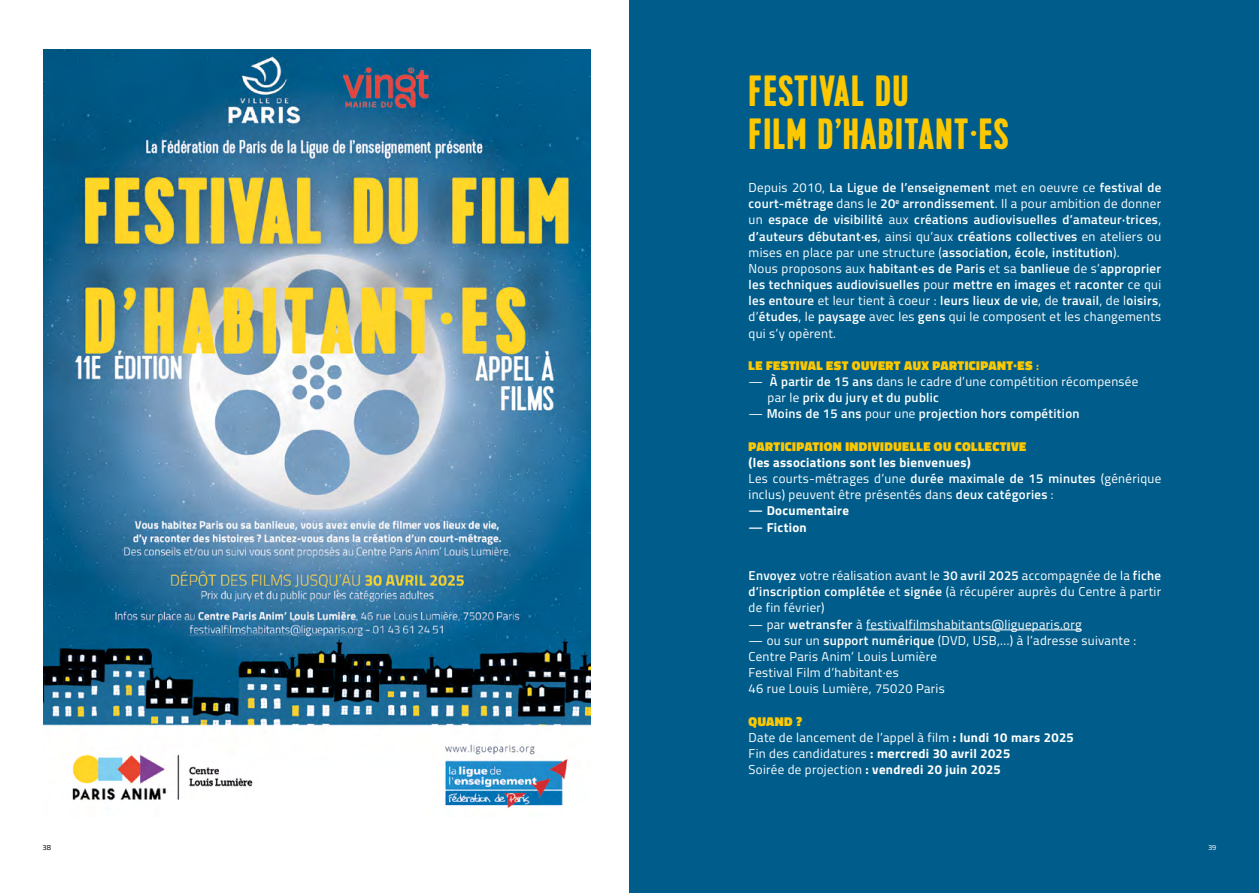
<style>
.page{position:relative;width:1259px;height:893px;background:#fff}
.page>*{position:absolute;margin:0;border:0;box-sizing:border-box;transform-origin:0 0}
.t1{font:700 43.65px/42.2px "Kapra";letter-spacing:.025em;color:#fec800}
.t2{font:12.9px/16.2px "Titillium Web";letter-spacing:.025em;color:#fff}
.t3{font:600 12.9px/16.2px "Titillium Web";letter-spacing:.025em;color:#fff}
.t4{font:900 12.9px "Titillium Web";letter-spacing:.035em;color:#fec800}
.t5{font:700 12.9px "Titillium Web";letter-spacing:.025em;color:#fff}
.t6{font:7.5px "Titillium Web";color:#000}
.t7{font:7.5px "Titillium Web";color:#fff}
.s1{font-weight:400}
.s2{font-weight:700;font-size:11.25px}
.s3{font-weight:600}
.s4{font-weight:700}
.s5{font-weight:900;color:#fec800}
</style>
<div class="page">
<div style="left:629px;top:0;width:630px;height:893px;background:#005d8b"></div>
<hr style="left:866px;top:630px;width:215px;height:1px;background:#fff">
<img style="left:43px;top:50px;width:547px;height:758px">
<h1 class="t1" style="left:748px;top:71px;width:261px">FESTIVAL DU<br>FILM D’HABITANT·ES</h1>
<p class="t3" style="left:748px;top:179px;width:414px"><span class="s1">Depuis 2010,</span> La Ligue de l’enseignement <span class="s1">met en oeuvre ce</span> festival de court-métrage <span class="s1">dans le</span> 20<sup>e</sup> arrondissement<span class="s1">. Il a pour ambition de donner un</span> espace de visibilité <span class="s1">aux</span> créations audiovisuelles d’amateur·trices<span class="s1">, </span>d’auteurs débutant·es<span class="s1">, ainsi qu’aux</span> créations collectives <span class="s1">en ateliers ou mises en place par une structure (</span>association, école, institution<span class="s1">).<br>Nous proposons aux</span> habitant·es de Paris <span class="s1">et sa</span> banlieue <span class="s1">de s’</span>approprier les techniques audiovisuelles <span class="s1">pour</span> mettre en images <span class="s1">et</span> raconter <span class="s1">ce qui </span>les entoure <span class="s1">et leur tient à coeur :</span> leurs lieux de vie<span class="s1">, de</span> travail<span class="s1">, de l</span>oisirs<span class="s1">, d’</span>études<span class="s1">, le</span> paysage <span class="s1">avec les</span> gens <span class="s1">qui le composent et les changements qui s’y opèrent.</span></p>
<p class="t4" style="left:748px;top:356px;width:292px">LE FESTIVAL EST OUVERT AUX PARTICIPANT·ES <span class="s2">:</span></p>
<p class="t2" style="left:767px;top:373px;width:372px;text-indent:-19px">— <span class="s3">À partir de 15 ans</span> dans le cadre d’une compétition récompensée par le <span class="s3">prix du jury et du public</span></p>
<p class="t3" style="left:748px;top:405px;width:332px"><span class="s1">—</span> Moins de 15 ans <span class="s1">pour une</span> projection hors compétition</p>
<p class="t4" style="left:748px;top:437px;width:279px">PARTICIPATION INDIVIDUELLE OU COLLECTIVE</p>
<p class="t2" style="left:748px;top:454px;width:414px"><span class="s4">(les associations sont les bienvenues)<br></span>Les courts-métrages d’une <span class="s3">durée maximale de 15 minutes</span> (générique inclus) peuvent être présentés dans <span class="s3">deux catégories</span> :</p>
<p class="t5" style="left:748px;top:501px;width:102px"><span class="s3">—</span> Documentaire</p>
<p class="t5" style="left:748px;top:517px;width:60px"><span class="s3">—</span> Fiction</p>
<p class="t2" style="left:748px;top:567px;width:414px;text-align:justify"><span class="s3">Envoyez</span> votre réalisation avant le <span class="s3">30 avril 2025</span> accompagnée de la <span class="s3">fiche d’inscription complétée</span> et <span class="s3">signée</span> (à récupérer auprès du Centre à partir de fin février)</p>
<p class="t2" style="left:748px;top:615px;width:335px">— par <span class="s3">wetransfer</span> à festivalfilmshabitants@ligueparis.org</p>
<p class="t2" style="left:748px;top:632px;width:389px">— ou sur un <span class="s3">support numérique</span> (DVD, USB,…) à l’adresse suivante :<br>Centre Paris Anim’ Louis Lumière<br>Festival Film d’habitant·es<br>46 rue Louis Lumière, 75020 Paris</p>
<p class="t2" style="left:748px;top:712px;width:327px"><span class="s5">QUAND ?<br></span>Date de lancement de l’appel à film <span class="s4">: lundi 10 mars 2025<br></span>Fin des candidatures <span class="s4">: mercredi 30 avril 2025<br></span>Soirée de projection <span class="s4">: vendredi 20 juin 2025</span></p>
<p class="t6" style="left:43px;top:842px;width:10px">38</p>
<p class="t7" style="left:1208px;top:842px;width:10px">39</p>
</div>
